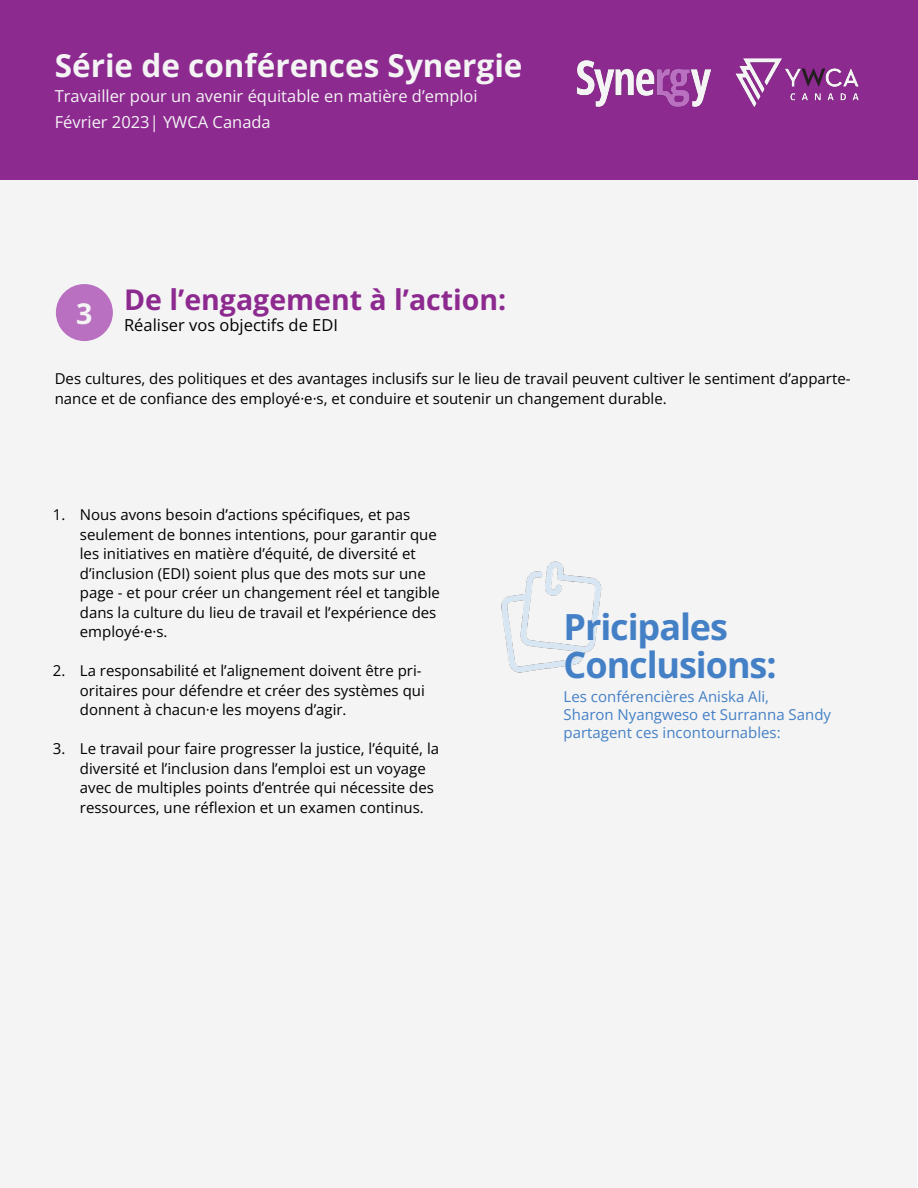
<style>
.page{position:relative;width:918px;height:1188px;background:#fff}
.page>*{position:absolute;margin:0;border:0;box-sizing:border-box;transform-origin:0 0}
.t1{font:700 36px/37.5px "Open Sans";letter-spacing:-.03em;color:#4480c6}
.t2{font:700 31.5px "Open Sans";color:#f4f4f4}
.t3{font:700 28.5px "Open Sans";color:#8d2a90}
.t4{font:16.5px/25.5px "Open Sans";color:#f4f4f4}
.t5{font:16.5px "Open Sans";color:#000}
.t6{font:15px/19.5px "Open Sans";color:#000}
.t7{font:15px/18px "Open Sans";color:#4480c6}
</style>
<div class="page">
<div style="left:1px;top:1px;width:916px;height:1187px;background:#f4f4f4"></div>
<div style="left:56px;top:284px;width:57px;height:57px;background:#b970c1;border-radius:50%"></div>
<img style="left:501px;top:561px;width:101px;height:112px">
<div style="left:0;top:0;width:918px;height:179px;background:#8d2a90"></div>
<img style="left:576px;top:60px;width:136px;height:47px">
<img style="left:735px;top:58px;width:124px;height:49px">
<h2 class="t2" style="left:55px;top:44px;width:469px">Série de conférences Synergie</h2>
<p class="t4" style="left:55px;top:83px;width:424px">Travailler pour un avenir équitable en matière d’emploi<br>Février 2023| YWCA Canada</p>
<h3 class="t3" style="left:124px;top:280px;width:384px">De l’engagement à l’action:</h3>
<p class="t5" style="left:76px;top:314px;width:263px"><sup>3</sup> Réaliser vos objectifs de EDI</p>
<p class="t6" style="left:55px;top:368px;width:797px">Des cultures, des politiques et des avantages inclusifs sur le lieu de travail peuvent cultiver le sentiment d’apparte&shy;nance et de confiance des employé·e·s, et conduire et soutenir un changement durable.</p>
<p class="t6" style="left:80px;top:504px;width:362px;text-indent:-27px">1. Nous avons besoin d’actions spécifiques, et pas seulement de bonnes intentions, pour garantir que les initiatives en matière d’équité, de diversité et d’inclusion (EDI) soient plus que des mots sur une page - et pour créer un changement réel et tangible dans la culture du lieu de travail et l’expérience des employé·e·s.</p>
<p class="t6" style="left:80px;top:660px;width:346px;text-indent:-27px">2. La responsabilité et l’alignement doivent être pri&shy;oritaires pour défendre et créer des systèmes qui donnent à chacun·e les moyens d’agir.</p>
<p class="t6" style="left:80px;top:738px;width:361px;text-indent:-27px">3. Le travail pour faire progresser la justice, l’équité, la diversité et l’inclusion dans l’emploi est un voyage avec de multiples points d’entrée qui nécessite des ressources, une réflexion et un examen continus.</p>
<h1 class="t1" style="left:564px;top:607px;width:215px">Pricipales<br>Conclusions:</h1>
<p class="t7" style="left:564px;top:687px;width:269px">Les conférencières Aniska Ali,<br>Sharon Nyangweso et Surranna Sandy partagent ces incontournables:</p>
</div>
